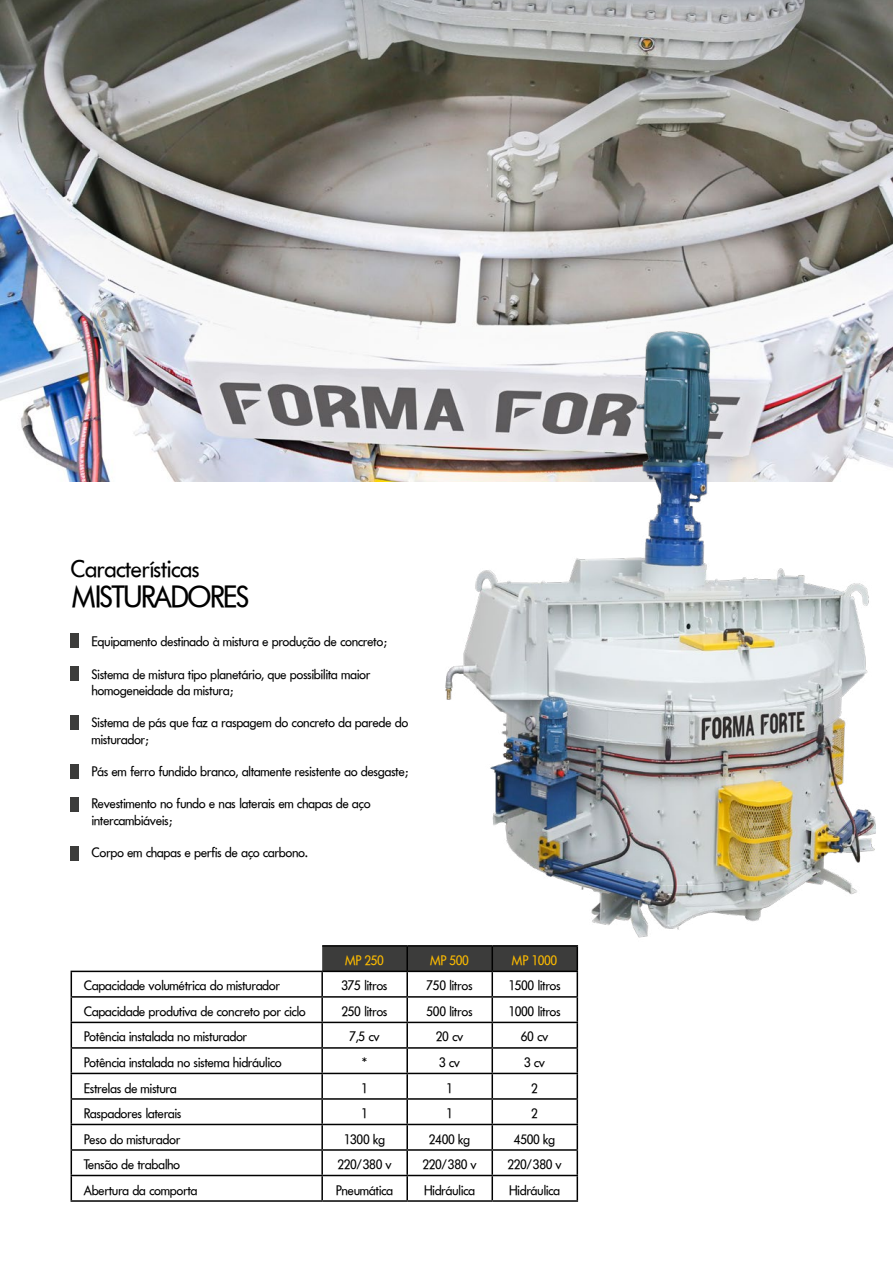
<style>
.page{position:relative;width:893px;height:1263px;background:#fff}
.page>*{position:absolute;margin:0;border:0;box-sizing:border-box;transform-origin:0 0}
.t1{font:30px "Futoral DB Normal";letter-spacing:-.025em;color:#000}
.t2{font:24px "Futoral DB Normal";color:#000}
.t3{font:13.5px/16.2px "Futoral DB Normal";color:#000}
.t4{font:13.5px "Futoral DB Normal";color:#fbba00}
</style>
<div class="page">
<img style="left:0;top:0;width:893px;height:481px">
<hr style="left:321px;top:998px;width:2px;height:24px;background:#000">
<hr style="left:71px;top:1022px;width:251px;height:1px;background:#000">
<hr style="left:321px;top:1023px;width:2px;height:24px;background:#000">
<hr style="left:71px;top:1047px;width:251px;height:2px;background:#000">
<hr style="left:321px;top:1049px;width:2px;height:24px;background:#000">
<hr style="left:71px;top:1073px;width:251px;height:1px;background:#000">
<hr style="left:321px;top:1074px;width:2px;height:24px;background:#000">
<hr style="left:71px;top:1098px;width:251px;height:2px;background:#000">
<hr style="left:321px;top:1100px;width:2px;height:24px;background:#000">
<hr style="left:71px;top:1124px;width:251px;height:1px;background:#000">
<hr style="left:321px;top:1125px;width:2px;height:24px;background:#000">
<hr style="left:71px;top:1149px;width:251px;height:2px;background:#000">
<hr style="left:321px;top:1151px;width:2px;height:24px;background:#000">
<hr style="left:71px;top:1175px;width:251px;height:1px;background:#000">
<hr style="left:321px;top:1176px;width:2px;height:24px;background:#000">
<svg style="left:322px;top:1011px;width:256px;height:189px"></svg>
<hr style="left:71px;top:1200px;width:251px;height:2px;background:#000">
<hr style="left:322px;top:1200px;width:85px;height:2px;background:#000">
<hr style="left:407px;top:1200px;width:85px;height:2px;background:#000">
<hr style="left:492px;top:1200px;width:86px;height:2px;background:#000">
<hr style="left:71px;top:971px;width:251px;height:1px;background:#000">
<svg style="left:71px;top:972px;width:1px;height:228px"></svg>
<hr style="left:71px;top:996px;width:251px;height:2px;background:#000">
<div style="left:71px;top:634px;width:8px;height:14px;background:#3c3c3b"></div>
<div style="left:71px;top:667px;width:8px;height:14px;background:#3c3c3b"></div>
<div style="left:71px;top:716px;width:8px;height:14px;background:#3c3c3b"></div>
<div style="left:71px;top:765px;width:8px;height:14px;background:#3c3c3b"></div>
<div style="left:71px;top:846px;width:8px;height:15px;background:#3c3c3b"></div>
<div style="left:71px;top:797px;width:8px;height:15px;background:#3c3c3b"></div>
<img style="left:290px;top:275px;width:586px;height:736px">
<h2 class="t2" style="left:71px;top:554px;width:130px">Características</h2>
<h1 class="t1" style="left:73px;top:579px;width:178px">MISTURADORES</h1>
<p class="t3" style="left:92px;top:633px;width:296px">Equipamento destinado à mistura e produção de concreto;</p>
<p class="t3" style="left:92px;top:666px;width:280px">Sistema de mistura tipo planetário, que possibilita maior homogeneidade da mistura;</p>
<p class="t3" style="left:92px;top:714px;width:318px">Sistema de pás que faz a raspagem do concreto da parede do misturador;</p>
<p class="t3" style="left:92px;top:763px;width:318px">Pás em ferro fundido branco, altamente resistente ao desgaste;</p>
<p class="t3" style="left:92px;top:795px;width:280px">Revestimento no fundo e nas laterais em chapas de aço intercambiáveis;</p>
<p class="t3" style="left:92px;top:844px;width:218px">Corpo em chapas e perfis de aço carbono.</p>
<p class="t4" style="left:345px;top:952px;width:40px">MP 250</p>
<p class="t4" style="left:430px;top:952px;width:40px">MP 500</p>
<p class="t4" style="left:512px;top:952px;width:46px">MP 1000</p>
<p class="t3" style="left:84px;top:977px;width:198px">Capacidade volumétrica do misturador</p>
<p class="t3" style="left:342px;top:977px;width:47px">375 litros</p>
<p class="t3" style="left:427px;top:977px;width:47px">750 litros</p>
<p class="t3" style="left:509px;top:977px;width:54px">1500 litros</p>
<p class="t3" style="left:84px;top:1003px;width:223px">Capacidade produtiva de concreto por ciclo</p>
<p class="t3" style="left:342px;top:1003px;width:47px">250 litros</p>
<p class="t3" style="left:427px;top:1003px;width:47px">500 litros</p>
<p class="t3" style="left:509px;top:1003px;width:54px">1000 litros</p>
<p class="t3" style="left:84px;top:1028px;width:165px">Potência instalada no misturador</p>
<p class="t3" style="left:350px;top:1028px;width:31px">7,5 cv</p>
<p class="t3" style="left:436px;top:1028px;width:29px">20 cv</p>
<p class="t3" style="left:521px;top:1028px;width:29px">60 cv</p>
<p class="t3" style="left:84px;top:1054px;width:199px">Potência instalada no sistema hidráulico</p>
<p class="t3" style="left:362px;top:1054px;width:7px">*</p>
<p class="t3" style="left:439px;top:1054px;width:22px">3 cv</p>
<p class="t3" style="left:524px;top:1054px;width:22px">3 cv</p>
<p class="t3" style="left:84px;top:1079px;width:94px">Estrelas de mistura</p>
<p class="t3" style="left:361px;top:1079px;width:8px">1</p>
<p class="t3" style="left:447px;top:1079px;width:8px">1</p>
<p class="t3" style="left:532px;top:1079px;width:8px">2</p>
<p class="t3" style="left:84px;top:1105px;width:99px">Raspadores laterais</p>
<p class="t3" style="left:361px;top:1105px;width:8px">1</p>
<p class="t3" style="left:447px;top:1105px;width:8px">1</p>
<p class="t3" style="left:532px;top:1105px;width:8px">2</p>
<p class="t3" style="left:84px;top:1130px;width:98px">Peso do misturador</p>
<p class="t3" style="left:344px;top:1130px;width:42px">1300 kg</p>
<p class="t3" style="left:429px;top:1130px;width:42px">2400 kg</p>
<p class="t3" style="left:514px;top:1130px;width:42px">4500 kg</p>
<p class="t3" style="left:84px;top:1156px;width:98px">Tensão de trabalho</p>
<p class="t3" style="left:338px;top:1156px;width:56px">220/380 v</p>
<p class="t3" style="left:423px;top:1156px;width:55px">220/380 v</p>
<p class="t3" style="left:508px;top:1156px;width:55px">220/380 v</p>
<p class="t3" style="left:84px;top:1181px;width:115px">Abertura da comporta</p>
<p class="t3" style="left:336px;top:1181px;width:58px">Pneumática</p>
<p class="t3" style="left:424px;top:1181px;width:52px">Hidráulica</p>
<p class="t3" style="left:509px;top:1181px;width:52px">Hidráulica</p>
</div>
